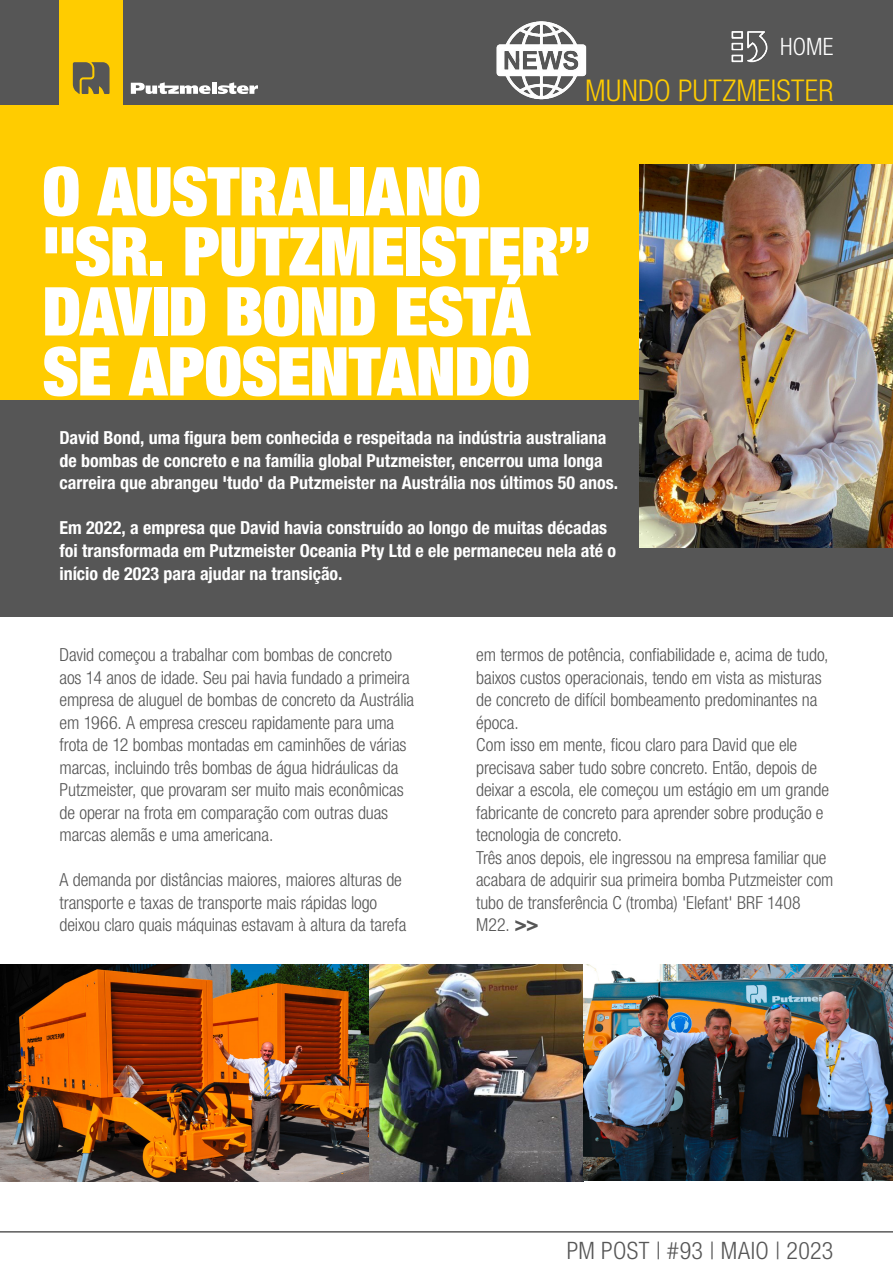
<style>
.page{position:relative;width:893px;height:1263px;background:#fff}
.page>*{position:absolute;margin:0;border:0;box-sizing:border-box;transform-origin:0 0}
.t1{font:900 condensed 67.5px/60px "Helvetica Neue LT Pro";letter-spacing:-.01em;color:#fff}
.t2{font:300 condensed 30px "Helvetica Neue LT Pro";letter-spacing:.01em;color:#fc0}
.t3{font:300 condensed 24px "Helvetica Neue LT Pro";letter-spacing:.015em;color:#565656}
.t4{font:300 condensed 24px "Helvetica Neue LT Pro";color:#fff}
.t5{font:300 condensed 18px/22.5px "Helvetica Neue LT Pro";letter-spacing:-.005em;color:#565656}
.t6{font:700 condensed 18px/22.5px "Helvetica Neue LT Pro";color:#fff}
.s1{font-weight:700;font-size:21px}
</style>
<div class="page">
<div style="left:0;top:400px;width:893px;height:217px;background:#565656"></div>
<div style="left:0;top:0;width:893px;height:105px;background:#565656"></div>
<svg style="left:0;top:1231px;width:893px;height:2px;background:#828282"></svg>
<div style="left:60px;top:0;width:63px;height:105px;background:#fc0"></div>
<svg style="left:73px;top:62px;width:37px;height:32px"></svg>
<svg style="left:131px;top:82px;width:127px;height:12px"></svg>
<div style="left:0;top:105px;width:893px;height:295px;background:#fc0"></div>
<img style="left:731px;top:31px;width:37px;height:32px">
<img style="left:640px;top:165px;width:253px;height:383px">
<img style="left:0;top:964px;width:893px;height:217px">
<img style="left:496px;top:21px;width:91px;height:79px">
<h3 class="t4" style="left:780px;top:33px;width:55px">HOME</h3>
<h2 class="t2" style="left:585px;top:73px;width:250px">MUNDO PUTZMEISTER</h2>
<h1 class="t1" style="left:43px;top:160px;width:550px">O AUSTRALIANO "SR. PUTZMEISTER”<br>DAVID BOND ESTÁ<br>SE APOSENTANDO</h1>
<p class="t6" style="left:60px;top:427px;width:560px">David Bond, uma figura bem conhecida e respeitada na indústria australiana de bombas de concreto e na família global Putzmeister, encerrou uma longa carreira que abrangeu 'tudo' da Putzmeister na Austrália nos últimos 50 anos.</p>
<p class="t6" style="left:60px;top:517px;width:558px">Em 2022, a empresa que David havia construído ao longo de muitas décadas foi transformada em Putzmeister Oceania Pty Ltd e ele permaneceu nela até o início de 2023 para ajudar na transição.</p>
<p class="t5" style="left:60px;top:644px;width:356px">David começou a trabalhar com bombas de concreto aos 14 anos de idade. Seu pai havia fundado a primeira empresa de aluguel de bombas de concreto da Austrália em 1966. A empresa cresceu rapidamente para uma frota de 12 bombas montadas em caminhões de várias marcas, incluindo três bombas de água hidráulicas da Putzmeister, que provaram ser muito mais econômicas de operar na frota em comparação com outras duas marcas alemãs e uma americana.</p>
<p class="t5" style="left:60px;top:869px;width:348px">A demanda por distâncias maiores, maiores alturas de transporte e taxas de transporte mais rápidas logo deixou claro quais máquinas estavam à altura da tarefa</p>
<p class="t5" style="left:476px;top:644px;width:359px">em termos de potência, confiabilidade e, acima de tudo, baixos custos operacionais, tendo em vista as misturas de concreto de difícil bombeamento predominantes na época.<br>Com isso em mente, ficou claro para David que ele precisava saber tudo sobre concreto. Então, depois de deixar a escola, ele começou um estágio em um grande fabricante de concreto para aprender sobre produção e tecnologia de concreto.<br>Três anos depois, ele ingressou na empresa familiar que acabara de adquirir sua primeira bomba Putzmeister com tubo de transferência C (tromba) 'Elefant' BRF 1408<br>M22. <span class="s1">&gt;&gt;</span></p>
<h3 class="t3" style="left:567px;top:1236px;width:268px">PM POST | #93 | MAIO | 2023</h3>
</div>
